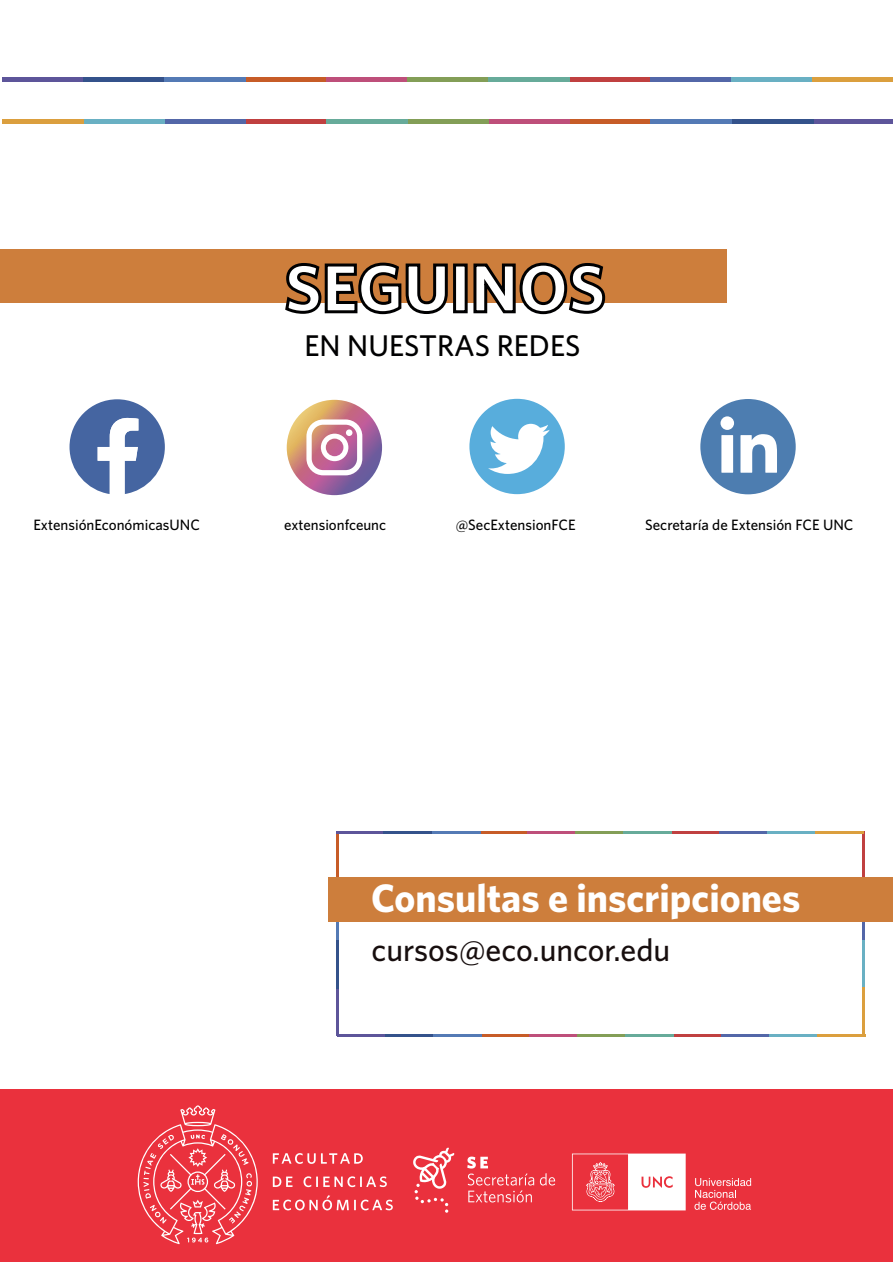
<style>
.page{position:relative;width:893px;height:1263px;background:#fff}
.page>*{position:absolute;margin:0;border:0;box-sizing:border-box;transform-origin:0 0}
.t1{font:700 67.8px "Whitney";color:#fff}
.t2{font:700 39.75px "Whitney";color:#fff}
.t3{font:500 31.8px "Whitney";color:#170e0e}
.t4{font:500 30px "Whitney";color:#000001}
.t5{font:500 15px "Whitney";color:#000001}
</style>
<div class="page">
<hr style="left:336px;top:834px;width:3px;height:58px;background:#c75c27">
<hr style="left:336px;top:892px;width:3px;height:48px;background:#547ab5">
<hr style="left:862px;top:831px;width:3px;height:61px;background:#c04040">
<hr style="left:862px;top:892px;width:3px;height:48px;background:#5367a8">
<div style="left:1px;top:1089px;width:892px;height:173px;background:#ea313d"></div>
<svg style="left:138px;top:1105px;width:255px;height:139px"></svg>
<svg style="left:413px;top:1147px;width:41px;height:66px"></svg>
<svg style="left:540px;top:1173px;width:15px;height:12px"></svg>
<svg style="left:467px;top:1156px;width:67px;height:46px"></svg>
<svg style="left:694px;top:1178px;width:57px;height:32px"></svg>
<svg style="left:572px;top:1153px;width:114px;height:57px"></svg>
<div style="left:0;top:249px;width:727px;height:53px;background:#cd7e3c"></div>
<svg style="left:70px;top:399px;width:95px;height:95px"></svg>
<div style="left:469px;top:399px;width:96px;height:95px;background:#58addc;border-radius:50%"></div>
<svg style="left:488px;top:424px;width:62px;height:50px"></svg>
<div style="left:700px;top:399px;width:96px;height:95px;background:#4d7db0;border-radius:50%"></div>
<svg style="left:740px;top:434px;width:37px;height:39px"></svg>
<svg style="left:721px;top:435px;width:12px;height:38px"></svg>
<div style="left:720px;top:416px;width:14px;height:14px;background:#fff;border-radius:50%"></div>
<div style="left:328px;top:877px;width:565px;height:45px;background:#cd7e3c"></div>
<svg style="left:287px;top:400px;width:95px;height:95px;background:#b27c87"></svg>
<svg style="left:306px;top:419px;width:56px;height:56px"></svg>
<svg style="left:283px;top:262px;width:166px;height:53px"></svg>
<div style="left:453px;top:263px;width:15px;height:50px;border:3px solid #000001"></div>
<svg style="left:472px;top:262px;width:135px;height:53px"></svg>
<div style="left:245px;top:77px;width:82px;height:5px;background:#c75c27"></div>
<div style="left:570px;top:77px;width:81px;height:5px;background:#c04040"></div>
<div style="left:650px;top:77px;width:82px;height:5px;background:#5367a8"></div>
<div style="left:732px;top:77px;width:81px;height:5px;background:#69b0c3"></div>
<div style="left:812px;top:77px;width:81px;height:5px;background:#db9f3e"></div>
<div style="left:326px;top:77px;width:81px;height:5px;background:#be4f7a"></div>
<div style="left:407px;top:77px;width:82px;height:5px;background:#839e57"></div>
<div style="left:488px;top:77px;width:82px;height:5px;background:#67ab9a"></div>
<div style="left:2px;top:77px;width:81px;height:5px;background:#5d559a"></div>
<div style="left:83px;top:77px;width:81px;height:5px;background:#34528b"></div>
<div style="left:164px;top:77px;width:81px;height:5px;background:#547ab5"></div>
<div style="left:569px;top:119px;width:82px;height:5px;background:#c75c27"></div>
<div style="left:245px;top:119px;width:81px;height:5px;background:#c04040"></div>
<div style="left:164px;top:119px;width:82px;height:5px;background:#5367a8"></div>
<div style="left:83px;top:119px;width:81px;height:5px;background:#69b0c3"></div>
<div style="left:2px;top:119px;width:81px;height:5px;background:#db9f3e"></div>
<div style="left:488px;top:119px;width:82px;height:5px;background:#be4f7a"></div>
<div style="left:407px;top:119px;width:81px;height:5px;background:#839e57"></div>
<div style="left:326px;top:119px;width:82px;height:5px;background:#67ab9a"></div>
<div style="left:813px;top:119px;width:80px;height:5px;background:#5d559a"></div>
<div style="left:732px;top:119px;width:81px;height:5px;background:#34528b"></div>
<div style="left:651px;top:119px;width:81px;height:5px;background:#547ab5"></div>
<hr style="left:480px;top:831px;width:48px;height:3px;background:#c75c27">
<hr style="left:672px;top:831px;width:48px;height:3px;background:#c04040">
<hr style="left:720px;top:831px;width:48px;height:3px;background:#5367a8">
<hr style="left:768px;top:831px;width:48px;height:3px;background:#69b0c3">
<hr style="left:815px;top:831px;width:48px;height:3px;background:#db9f3e">
<hr style="left:528px;top:831px;width:48px;height:3px;background:#be4f7a">
<hr style="left:576px;top:831px;width:48px;height:3px;background:#839e57">
<hr style="left:624px;top:831px;width:48px;height:3px;background:#67ab9a">
<hr style="left:336px;top:831px;width:48px;height:3px;background:#5d559a">
<hr style="left:384px;top:831px;width:48px;height:3px;background:#34528b">
<hr style="left:432px;top:831px;width:48px;height:3px;background:#547ab5">
<hr style="left:482px;top:1034px;width:48px;height:3px;background:#c75c27">
<hr style="left:673px;top:1034px;width:48px;height:3px;background:#c04040">
<hr style="left:721px;top:1034px;width:48px;height:3px;background:#5367a8">
<hr style="left:769px;top:1034px;width:48px;height:3px;background:#69b0c3">
<hr style="left:817px;top:1034px;width:48px;height:3px;background:#db9f3e">
<hr style="left:529px;top:1034px;width:48px;height:3px;background:#be4f7a">
<hr style="left:577px;top:1034px;width:49px;height:3px;background:#839e57">
<hr style="left:625px;top:1034px;width:48px;height:3px;background:#67ab9a">
<hr style="left:338px;top:1034px;width:48px;height:3px;background:#5d559a">
<hr style="left:385px;top:1034px;width:49px;height:3px;background:#34528b">
<hr style="left:434px;top:1034px;width:48px;height:3px;background:#547ab5">
<hr style="left:336px;top:988px;width:3px;height:48px;background:#5d559a">
<hr style="left:336px;top:940px;width:3px;height:48px;background:#34528b">
<hr style="left:862px;top:940px;width:3px;height:48px;background:#69b0c3">
<hr style="left:862px;top:988px;width:3px;height:48px;background:#db9f3e">
<h1 class="t1" style="left:284px;top:247px;width:323px">SEGUINOS</h1>
<h3 class="t4" style="left:304px;top:327px;width:277px">EN NUESTRAS REDES</h3>
<p class="t5" style="left:33px;top:515px;width:168px">ExtensiónEconómicasUNC</p>
<p class="t5" style="left:284px;top:516px;width:104px">extensionfceunc</p>
<p class="t5" style="left:456px;top:515px;width:122px">@SecExtensionFCE</p>
<p class="t5" style="left:645px;top:516px;width:210px">Secretaría de Extensión FCE UNC</p>
<h2 class="t2" style="left:371px;top:874px;width:431px">Consultas e inscripciones</h2>
<h3 class="t3" style="left:371px;top:931px;width:300px">cursos@eco.uncor.edu</h3>
</div>
